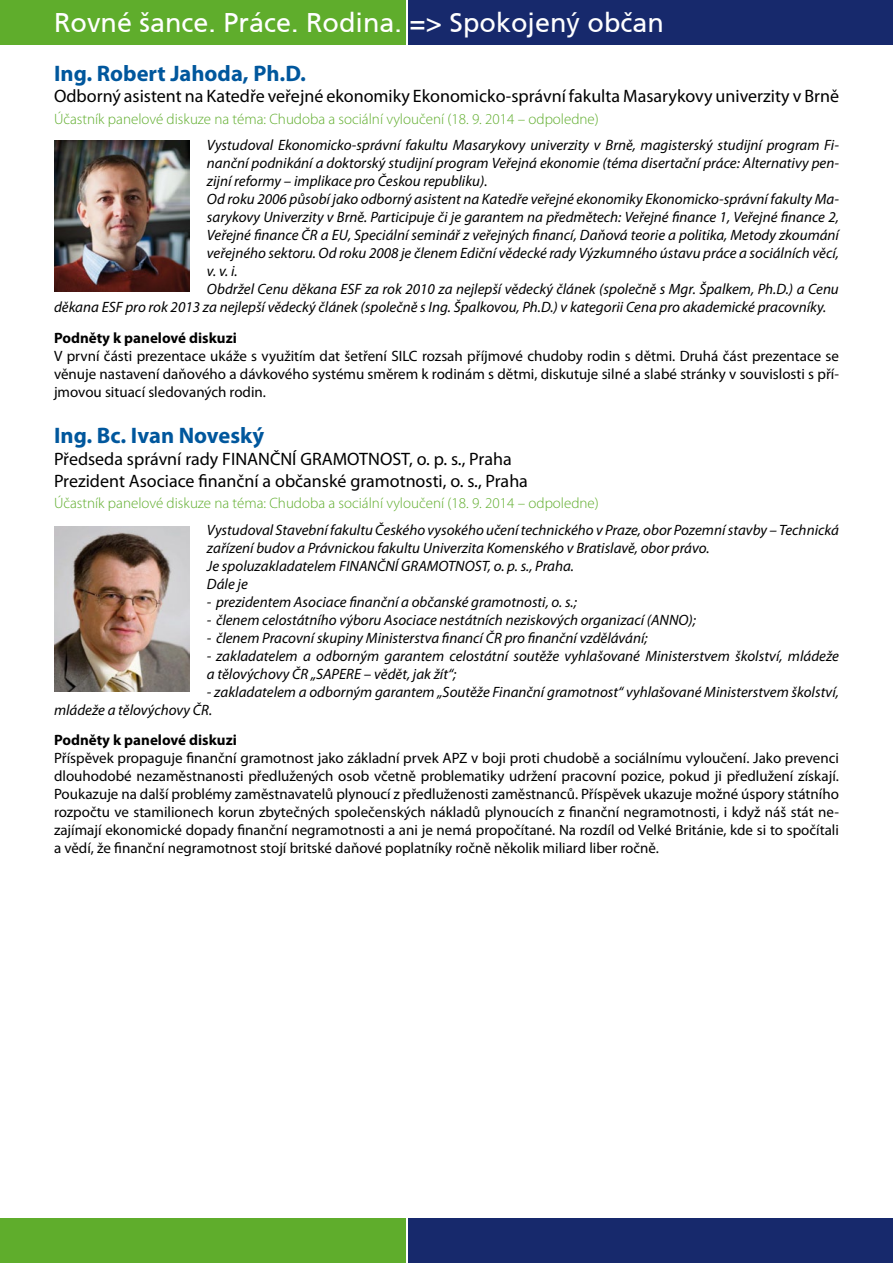
<style>
.page{position:relative;width:893px;height:1263px;background:#fff}
.page>*{position:absolute;margin:0;border:0;box-sizing:border-box;transform-origin:0 0}
.t1{font:27px "Frutiger CE";color:#fff}
.t2{font:700 22.5px "Myriad Pro";color:#00579d}
.t3{font:18px/21.6px "Myriad Pro";color:#000}
.t4{font:italic 15px/18px "Myriad Pro";color:#000}
.t5{font:15px/18px "Myriad Pro";color:#000;text-align:justify}
.t6{font:300 15px "Myriad Pro";color:#5fad2c}
.t7{font:700 15px "Myriad Pro";color:#000}
</style>
<div class="page">
<img style="left:54px;top:526px;width:136px;height:165px">
<div style="left:408px;top:0;width:485px;height:45px;background:#17296c"></div>
<div style="left:0;top:0;width:405px;height:45px;background:#5fad2c"></div>
<div style="left:408px;top:1218px;width:485px;height:45px;background:#17296c"></div>
<div style="left:0;top:1218px;width:405px;height:45px;background:#5fad2c"></div>
<img style="left:54px;top:140px;width:136px;height:151px">
<h1 class="t1" style="left:54px;top:7px;width:612px">Rovné šance. Práce. Rodina. =&gt; Spokojený občan</h1>
<h2 class="t2" style="left:54px;top:58px;width:254px">Ing. Robert Jahoda, Ph.D.</h2>
<p class="t3" style="left:54px;top:85px;width:786px">Odborný asistent na Katedře veřejné ekonomiky Ekonomicko-správní fakulta Masarykovy univerzity v Brně</p>
<p class="t6" style="left:54px;top:110px;width:546px">Účastník panelové diskuze na téma: Chudoba a sociální vyloučení (18. 9. 2014 – odpoledne)</p>
<p class="t4" style="left:207px;top:136px;width:633px">Vystudoval Ekonomicko-správní fakultu Masarykovy univerzity v Brně, magisterský studijní program Fi-</p>
<p class="t4" style="left:207px;top:154px;width:634px">nanční podnikání a doktorský studijní program Veřejná ekonomie (téma disertační práce: Alternativy pen-</p>
<p class="t4" style="left:207px;top:172px;width:282px">zijní reformy – implikace pro Českou republiku).</p>
<p class="t4" style="left:207px;top:190px;width:633px">Od roku 2006 působí jako odborný asistent na Katedře veřejné ekonomiky Ekonomicko-správní fakulty Ma-</p>
<p class="t4" style="left:207px;top:208px;width:633px">sarykovy Univerzity v Brně. Participuje či je garantem na předmětech: Veřejné finance 1, Veřejné finance 2,</p>
<p class="t4" style="left:207px;top:226px;width:634px">Veřejné finance ČR a EU, Speciální seminář z veřejných financí, Daňová teorie a politika, Metody zkoumání</p>
<p class="t4" style="left:207px;top:244px;width:633px">veřejného sektoru. Od roku 2008 je členem Ediční vědecké rady Výzkumného ústavu práce a sociálních věcí,</p>
<p class="t4" style="left:207px;top:262px;width:32px">v. v. i.</p>
<p class="t4" style="left:207px;top:280px;width:633px">Obdržel Cenu děkana ESF za rok 2010 za nejlepší vědecký článek (společně s Mgr. Špalkem, Ph.D.) a Cenu</p>
<p class="t4" style="left:54px;top:298px;width:774px">děkana ESF pro rok 2013 za nejlepší vědecký článek (společně s Ing. Špalkovou, Ph.D.) v kategorii Cena pro akademické pracovníky.</p>
<p class="t7" style="left:54px;top:328px;width:184px">Podněty k panelové diskuzi</p>
<p class="t5" style="left:54px;top:346px;width:787px">V první části prezentace ukáže s využitím dat šetření SILC rozsah příjmové chudoby rodin s dětmi. Druhá část prezentace se věnuje nastavení daňového a dávkového systému směrem k rodinám s dětmi, diskutuje silné a slabé stránky v souvislosti s pří&shy;jmovou situací sledovaných rodin.</p>
<h2 class="t2" style="left:54px;top:421px;width:212px">Ing. Bc. Ivan Noveský</h2>
<p class="t3" style="left:54px;top:448px;width:475px">Předseda správní rady FINANČNÍ GRAMOTNOST, o. p. s., Praha<br>Prezident Asociace finanční a občanské gramotnosti, o. s., Praha</p>
<p class="t6" style="left:54px;top:494px;width:546px">Účastník panelové diskuze na téma: Chudoba a sociální vyloučení (18. 9. 2014 – odpoledne)</p>
<p class="t4" style="left:207px;top:520px;width:633px">Vystudoval Stavební fakultu Českého vysokého učení technického v Praze, obor Pozemní stavby – Technická zařízení budov a Právnickou fakultu Univerzita Komenského v Bratislavě, obor právo.<br>Je spoluzakladatelem FINANČNÍ GRAMOTNOST, o. p. s., Praha.<br>Dále je</p>
<p class="t4" style="left:207px;top:592px;width:371px">- prezidentem Asociace finanční a občanské gramotnosti, o. s.;</p>
<p class="t4" style="left:207px;top:610px;width:491px">- členem celostátního výboru Asociace nestátních neziskových organizací (ANNO);</p>
<p class="t4" style="left:207px;top:628px;width:442px">- členem Pracovní skupiny Ministerstva financí ČR pro finanční vzdělávání;</p>
<p class="t4" style="left:207px;top:646px;width:633px">- zakladatelem a odborným garantem celostátní soutěže vyhlašované Ministerstvem školství, mládeže a tělovýchovy ČR „SAPERE – vědět, jak žít“;</p>
<p class="t4" style="left:54px;top:682px;width:786px;text-indent:153px">- zakladatelem a odborným garantem „Soutěže Finanční gramotnost“ vyhlašované Ministerstvem školství, mládeže a tělovýchovy ČR.</p>
<p class="t7" style="left:54px;top:730px;width:184px">Podněty k panelové diskuzi</p>
<p class="t5" style="left:54px;top:748px;width:786px">Příspěvek propaguje finanční gramotnost jako základní prvek APZ v boji proti chudobě a sociálnímu vyloučení. Jako prevenci dlouhodobé nezaměstnanosti předlužených osob včetně problematiky udržení pracovní pozice, pokud ji předlužení získají.<br>Poukazuje na další problémy zaměstnavatelů plynoucí z předluženosti zaměstnanců. Příspěvek ukazuje možné úspory státního rozpočtu ve stamilionech korun zbytečných společenských nákladů plynoucích z finanční negramotnosti, i když náš stát ne&shy;zajímají ekonomické dopady finanční negramotnosti a ani je nemá propočítané. Na rozdíl od Velké Británie, kde si to spočítali a vědí, že finanční negramotnost stojí britské daňové poplatníky ročně několik miliard liber ročně.</p>
</div>
